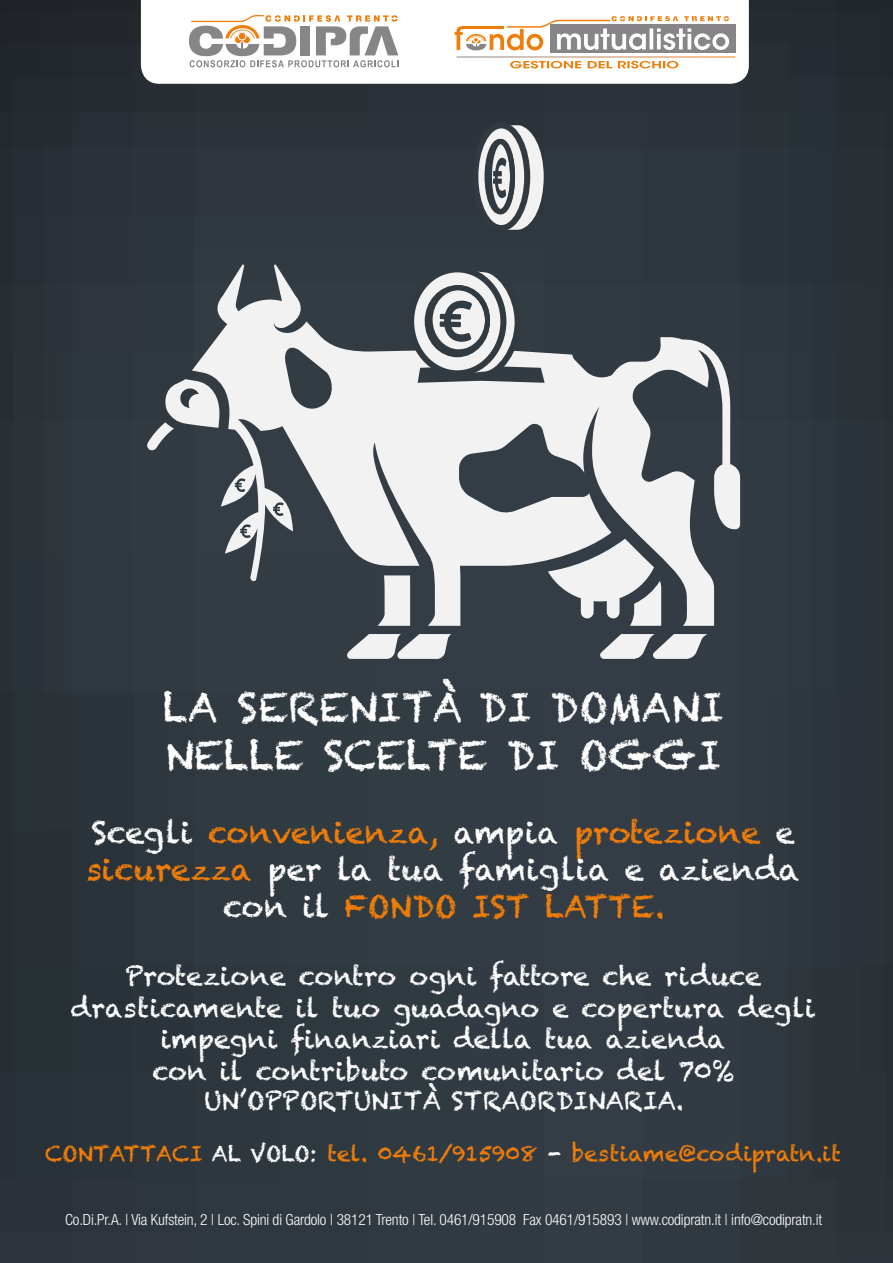
<style>
.page{position:relative;width:893px;height:1263px;background:#2f373f}
.page>*{position:absolute;margin:0;border:0;box-sizing:border-box;transform-origin:0 0}
.t1{font:40.05px/48px "Chalkduster";color:#fff}
.t2{font:30.75px/36.9px "Chalkduster";color:#ef7d0a;text-align:center}
.t3{font:26.25px/31.3px "Chalkduster";color:#fff;text-align:center}
.t4{font:24.6px "Chalkduster";color:#fff}
.t5{font:21.6px "Chalkduster";color:#ef7d0a}
.t6{font:300 condensed 15.45px "Helvetica Neue";letter-spacing:-.01em;color:#fff}
.s1{color:#fff}
</style>
<div class="page">
<div style="left:141px;top:0;width:608px;height:84px;background:#fff"></div>
<svg style="left:189px;top:15px;width:209px;height:52px;background:#d2cac4"></svg>
<svg style="left:510px;top:61px;width:168px;height:7px"></svg>
<div style="left:550px;top:25px;width:185px;height:28px;background:#878587"></div>
<svg style="left:455px;top:16px;width:274px;height:34px"></svg>
<hr style="left:457px;top:57px;width:278px;height:1px;background:#fff">
<hr style="left:463px;top:26px;width:41px;height:3px;background:#ef7d0a">
<svg style="left:600px;top:634px;width:107px;height:25px"></svg>
<svg style="left:347px;top:634px;width:104px;height:25px"></svg>
<svg style="left:192px;top:264px;width:548px;height:362px"></svg>
<svg style="left:147px;top:379px;width:73px;height:72px"></svg>
<svg style="left:475px;top:125px;width:52px;height:103px"></svg>
<div style="left:472px;top:122px;width:58px;height:109px;border:6px solid #313a41;border-radius:50%"></div>
<div style="left:485px;top:139px;width:30px;height:75px;border:5px solid #313a41;border-radius:50%"></div>
<div style="left:487px;top:139px;width:28px;height:75px;border:5px solid #313a41;border-radius:50%"></div>
<svg style="left:408px;top:264px;width:137px;height:119px"></svg>
<svg style="left:490px;top:125px;width:54px;height:105px"></svg>
<svg style="left:235px;top:478px;width:10px;height:14px"></svg>
<svg style="left:273px;top:502px;width:11px;height:14px"></svg>
<svg style="left:240px;top:524px;width:11px;height:14px"></svg>
<h1 class="t1" style="left:163px;top:683px;width:563px">LA SERENITÀ DI DOMANI<br>NELLE SCELTE DI OGGI</h1>
<p class="t2" style="left:86px;top:814px;width:715px"><span class="s1">Scegli</span> convenienza, <span class="s1">ampia</span> protezione <span class="s1">e </span>sicurezza <span class="s1">per la tua famiglia e azienda con il</span> FONDO IST LATTE.</p>
<p class="t3" style="left:71px;top:961px;width:746px">Protezione contro ogni fattore che riduce drasticamente il tuo guadagno e copertura degli impegni finanziari della tua azienda<br>con il contributo comunitario del 70%</p>
<p class="t4" style="left:204px;top:1086px;width:481px">UN’OPPORTUNITÀ STRAORDINARIA.</p>
<p class="t5" style="left:45px;top:1141px;width:797px">CONTATTACI <span class="s1">AL VOLO:</span> tel. 0461/915908 <span class="s1">-</span> bestiame@codipratn.it</p>
<p class="t6" style="left:65px;top:1210px;width:759px">Co.Di.Pr.A. | Via Kufstein, 2 | Loc. Spini di Gardolo | 38121 Trento | Tel. 0461/915908 Fax 0461/915893 | www.codipratn.it | info@codipratn.it</p>
</div>
